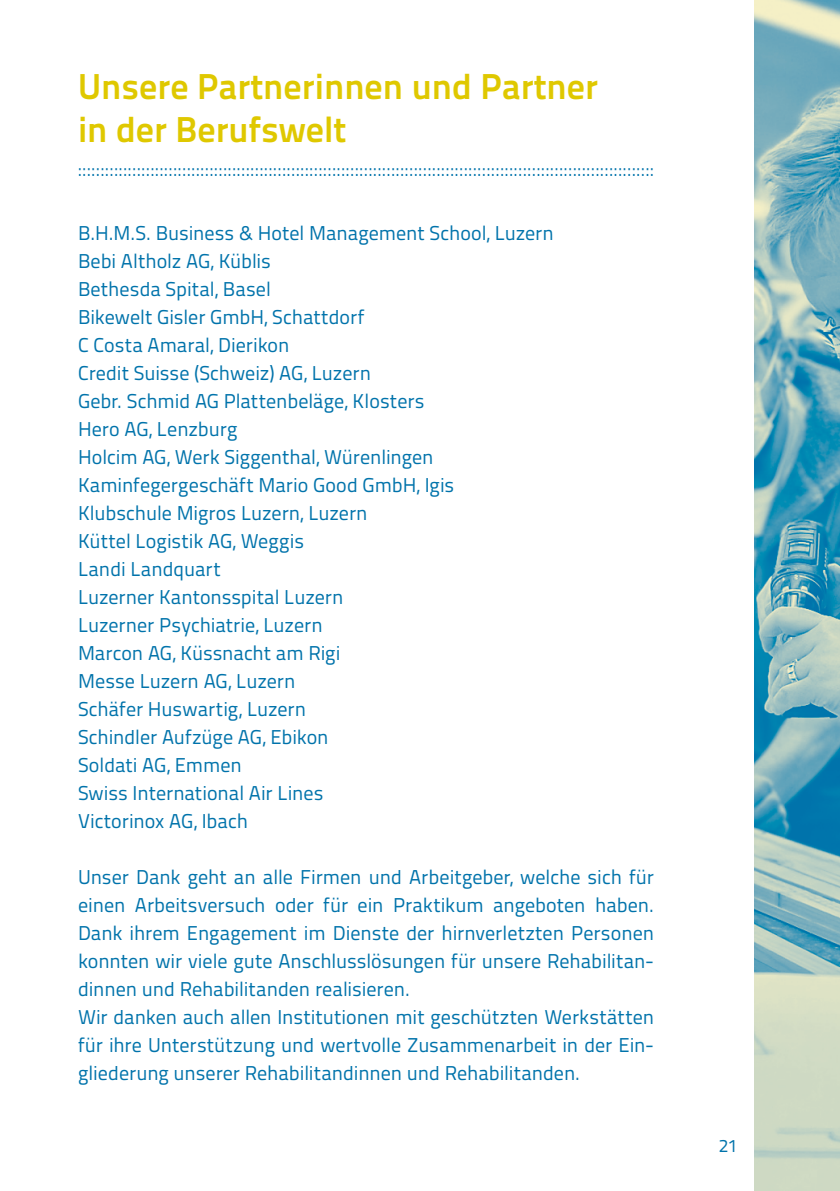
<style>
.page{position:relative;width:840px;height:1191px;background:#fff}
.page>*{position:absolute;margin:0;border:0;box-sizing:border-box;transform-origin:0 0}
.Titel{font:700 36px/43.2px "Titillium Text 22 L";color:#dfc800}
.Fliesstext{font:20px/28px "Titillium Text 22 L";color:#0073ab;text-align:justify}
.Punktlinien{font:18px "Titillium Text 22 L";color:#0073ab}
</style>
<div class="page">
<img style="left:754px;top:0;width:85px;height:1191px">
<p class="Titel" style="left:78px;top:63px;width:521px">Unsere Partnerinnen und Partner in der Berufswelt</p>
<p class="Punktlinien" style="left:78px;top:156px;width:576px">:::::::::::::::::::::::::::::::::::::::::::::::::::::::::::::::::::::::::::::::::::::::::::::::::::::::::::::::::::::::::::::::</p>
<p class="Fliesstext" style="left:78px;top:218px;width:477px">B.H.M.S. Business &amp; Hotel Management School, Luzern</p>
<p class="Fliesstext" style="left:78px;top:246px;width:194px">Bebi Altholz AG, Küblis</p>
<p class="Fliesstext" style="left:78px;top:274px;width:194px">Bethesda Spital, Basel</p>
<p class="Fliesstext" style="left:78px;top:302px;width:288px">Bikewelt Gisler GmbH, Schattdorf</p>
<p class="Fliesstext" style="left:78px;top:330px;width:213px">C Costa Amaral, Dierikon</p>
<p class="Fliesstext" style="left:78px;top:358px;width:294px">Credit Suisse (Schweiz) AG, Luzern</p>
<p class="Fliesstext" style="left:78px;top:386px;width:348px">Gebr. Schmid AG Plattenbeläge, Klosters</p>
<p class="Fliesstext" style="left:78px;top:414px;width:161px">Hero AG, Lenzburg</p>
<p class="Fliesstext" style="left:78px;top:442px;width:357px">Holcim AG, Werk Siggenthal, Würenlingen</p>
<p class="Fliesstext" style="left:78px;top:470px;width:377px">Kaminfegergeschäft Mario Good GmbH, Igis</p>
<p class="Fliesstext" style="left:78px;top:498px;width:291px">Klubschule Migros Luzern, Luzern</p>
<p class="Fliesstext" style="left:78px;top:526px;width:227px">Küttel Logistik AG, Weggis</p>
<p class="Fliesstext" style="left:78px;top:554px;width:144px">Landi Landquart</p>
<p class="Fliesstext" style="left:78px;top:582px;width:267px">Luzerner Kantonsspital Luzern</p>
<p class="Fliesstext" style="left:78px;top:610px;width:246px">Luzerner Psychiatrie, Luzern</p>
<p class="Fliesstext" style="left:78px;top:638px;width:264px">Marcon AG, Küssnacht am Rigi</p>
<p class="Fliesstext" style="left:78px;top:666px;width:219px">Messe Luzern AG, Luzern</p>
<p class="Fliesstext" style="left:78px;top:694px;width:229px">Schäfer Huswartig, Luzern</p>
<p class="Fliesstext" style="left:78px;top:722px;width:252px">Schindler Aufzüge AG, Ebikon</p>
<p class="Fliesstext" style="left:78px;top:750px;width:165px">Soldati AG, Emmen</p>
<p class="Fliesstext" style="left:78px;top:778px;width:247px">Swiss International Air Lines</p>
<p class="Fliesstext" style="left:78px;top:806px;width:171px">Victorinox AG, Ibach</p>
<p class="Fliesstext" style="left:78px;top:862px;width:577px">Unser Dank geht an alle Firmen und Arbeitgeber, welche sich für einen Arbeitsversuch oder für ein Praktikum angeboten haben.<br>Dank ihrem Engagement im Dienste der hirnverletzten Personen konnten wir viele gute Anschlusslösungen für unsere Rehabilitan&shy;dinnen und Rehabilitanden realisieren.</p>
<p class="Fliesstext" style="left:78px;top:1002px;width:577px">Wir danken auch allen Institutionen mit geschützten Werkstätten für ihre Unterstützung und wertvolle Zusammenarbeit in der Ein&shy;gliederung unserer Rehabilitandinnen und Rehabilitanden.</p>
<p class="Punktlinien" style="left:718px;top:1132px;width:21px">21</p>
</div>
